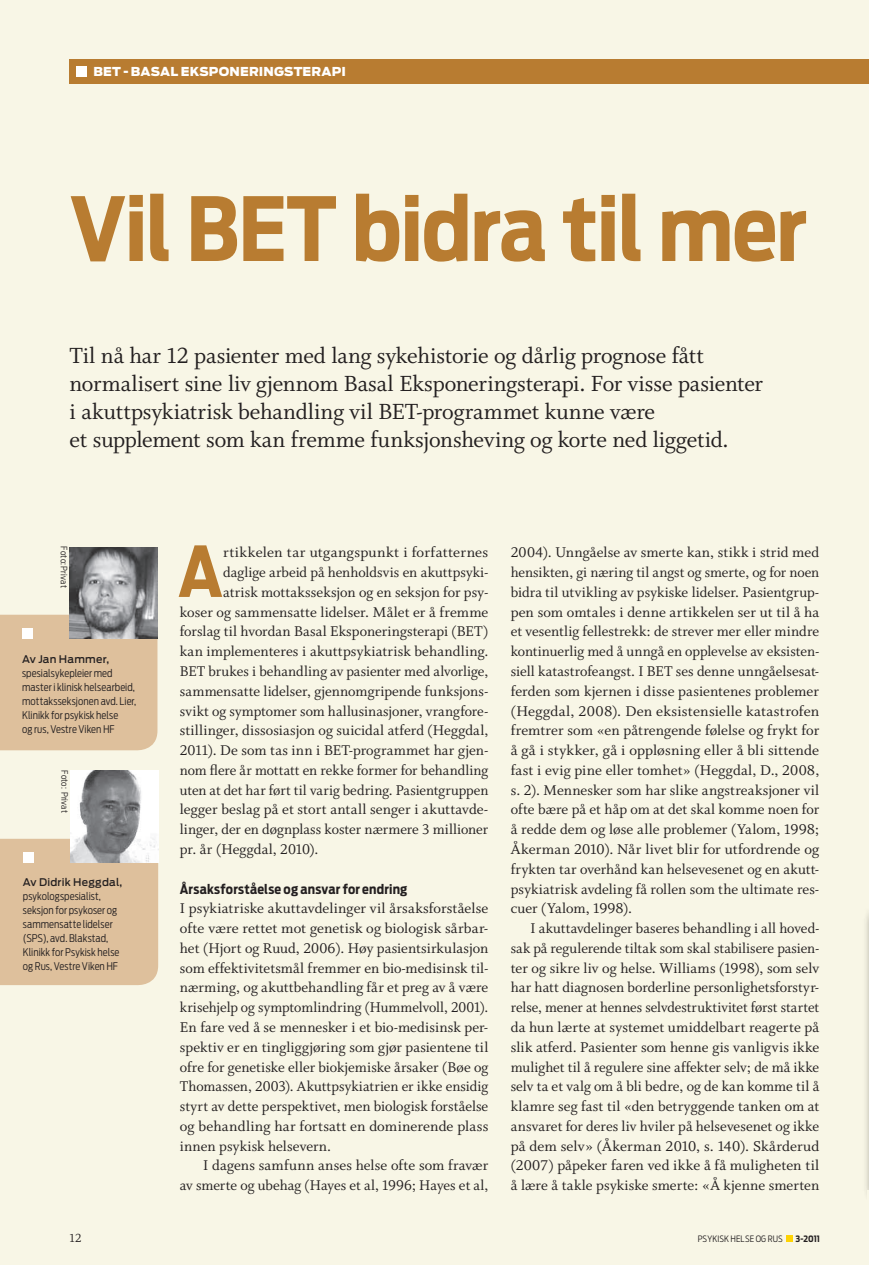
<style>
.page{position:relative;width:869px;height:1265px;background:#fff}
.page>*{position:absolute;margin:0;border:0;box-sizing:border-box;transform-origin:0 0}
.t1{font:700 87.5px "Antenna Cond";letter-spacing:-.015em;color:#b87c31}
.t2{font:700 69.12px "Antenna Cond";color:#b87c31}
.t3{font:24.5px/28px "Whitman Roman LF";letter-spacing:-.01em;color:#231f20}
.t4{font:15.75px/19.8px "Whitman Roman LF";letter-spacing:.005em;color:#231f20;text-align:justify}
.t5{font:700 13.12px "Antenna Cond";letter-spacing:.015em;color:#231f20}
.t6{font:13.12px "Whitman Roman LF";color:#231f20}
.t7{font:900 12.25px "Antenna";letter-spacing:.015em;color:#fff}
.t8{font:300 10.5px/14px "Antenna Cond";letter-spacing:.005em;color:#231f20}
.t9{font:500 10.5px "Antenna";letter-spacing:.02em;color:#231f20}
.t10{font:300 8.75px "Antenna Cond";letter-spacing:.015em;color:#231f20}
.t11{font:700 8.75px "Antenna Cond";color:#231f20}
</style>
<div class="page">
<div style="left:0;top:0;width:868px;height:1265px;background:#f8f6e6"></div>
<div style="left:69px;top:60px;width:799px;height:24px;background:#b87c31"></div>
<div style="left:76px;top:66px;width:11px;height:11px;background:#fff"></div>
<div style="left:0;top:615px;width:157px;height:136px;background:#dec09c"></div>
<img style="left:69px;top:547px;width:88px;height:92px">
<div style="left:22px;top:628px;width:11px;height:11px;background:#fff"></div>
<div style="left:0;top:839px;width:158px;height:147px;background:#dec09c"></div>
<img style="left:70px;top:771px;width:88px;height:91px">
<div style="left:23px;top:852px;width:11px;height:11px;background:#fff"></div>
<div style="left:785px;top:1235px;width:7px;height:7px;background:#fed304"></div>
<div style="left:862px;top:611px;width:6px;height:591px;background:#231f20;opacity:.6"></div>
<hr style="left:866px;top:1191px;width:2px;height:24px;background:#f8f6e6">
<p class="t7" style="left:93px;top:64px;width:254px">BET - BASAL EKSPONERINGSTE RAPI</p>
<h1 class="t1" style="left:69px;top:177px;width:738px">Vil BET bidra til mer</h1>
<p class="t3" style="left:69px;top:342px;width:695px">Til nå har 12 pasienter med lang sykehistorie og dårlig prognose fått normalisert sine liv gjennom Basal Eksponeringsterapi. For visse pasienter i akuttpsykiatrisk behandling vil BET-programmet kunne være<br>et supplement som kan fremme funksjonsheving og korte ned liggetid.</p>
<p class="t10" style="left:69px;top:546px;width:43px;rotate:90deg">Foto: Privat</p>
<p class="t9" style="left:22px;top:653px;width:88px">Av Jan Hammer,</p>
<p class="t8" style="left:22px;top:666px;width:116px">spesialsykepleier med master i klinisk helsearbeid, mottaksseksjonen avd. Lier,<br>Klinikk for psykisk helse<br>og rus, Vestre Viken HF</p>
<p class="t10" style="left:70px;top:770px;width:44px;rotate:90deg">Foto: Privat</p>
<p class="t9" style="left:23px;top:876px;width:101px">Av Didrik Heggdal,</p>
<p class="t8" style="left:23px;top:890px;width:98px">psykologspesialist, seksjon for psykoser og sammensatte lidelser (SPS), avd. Blakstad,<br>Klinikk for Psykisk helse og Rus, Vestre Viken HF</p>
<h2 class="t2" style="left:178px;top:531px;width:47px">A</h2>
<p class="t4" style="left:223px;top:543px;width:266px">rtikkelen tar utgangspunkt i forfatternes</p>
<p class="t4" style="left:223px;top:563px;width:266px">daglige arbeid på henholdsvis en akuttpsyki-</p>
<p class="t4" style="left:223px;top:583px;width:266px">atrisk mottaksseksjon og en seksjon for psy-</p>
<p class="t4" style="left:180px;top:602px;width:310px">koser og sammensatte lidelser. Målet er å fremme</p>
<p class="t4" style="left:180px;top:622px;width:310px">forslag til hvordan Basal Eksponeringsterapi (BET)</p>
<p class="t4" style="left:180px;top:642px;width:310px">kan implementeres i akuttpsykiatrisk behandling.</p>
<p class="t4" style="left:180px;top:662px;width:310px">BET brukes i behandling av pasienter med alvorlige,</p>
<p class="t4" style="left:180px;top:681px;width:310px">sammensatte lidelser, gjennomgripende funksjons-</p>
<p class="t4" style="left:180px;top:701px;width:310px">svikt og symptomer som hallusinasjoner, vrangfore-</p>
<p class="t4" style="left:180px;top:721px;width:310px">stillinger, dissosiasjon og suicidal atferd (Heggdal,</p>
<p class="t4" style="left:180px;top:741px;width:310px">2011). De som tas inn i BET-programmet har gjen-</p>
<p class="t4" style="left:180px;top:761px;width:310px">nom flere år mottatt en rekke former for behandling</p>
<p class="t4" style="left:180px;top:780px;width:310px">uten at det har ført til varig bedring. Pasientgruppen</p>
<p class="t4" style="left:180px;top:800px;width:310px">legger beslag på et stort antall senger i akuttavde-</p>
<p class="t4" style="left:180px;top:820px;width:310px">linger, der en døgnplass koster nærmere 3 millioner</p>
<p class="t4" style="left:180px;top:840px;width:140px">pr. år (Heggdal, 2010).</p>
<p class="t5" style="left:180px;top:881px;width:229px">Årsaksforståelse og ansvar for endring</p>
<p class="t4" style="left:180px;top:899px;width:310px">I psykiatriske akuttavdelinger vil årsaksforståelse ofte være rettet mot genetisk og biologisk sårbar&shy;het (Hjort og Ruud, 2006). Høy pasientsirkulasjon som effektivitetsmål fremmer en bio-medisinsk til&shy;nærming, og akuttbehandling får et preg av å være krisehjelp og symptomlindring (Hummelvoll, 2001).<br>En fare ved å se mennesker i et bio-medisinsk per&shy;spektiv er en tingliggjøring som gjør pasientene til ofre for genetiske eller biokjemiske årsaker (Bøe og Thomassen, 2003). Akuttpsykiatrien er ikke ensidig styrt av dette perspektivet, men biologisk forståelse og behandling har fortsatt en dominerende plass innen psykisk helsevern.</p>
<p class="t4" style="left:180px;top:1156px;width:310px;text-align:right">I dagens samfunn anses helse ofte som fravær<br>av smerte og ubehag (Hayes et al, 1996; Hayes et al,</p>
<p class="t4" style="left:510px;top:543px;width:310px">2004). Unngåelse av smerte kan, stikk i strid med hensikten, gi næring til angst og smerte, og for noen bidra til utvikling av psykiske lidelser. Pasientgrup&shy;pen som omtales i denne artikkelen ser ut til å ha et vesentlig fellestrekk: de strever mer eller mindre kontinuerlig med å unngå en opplevelse av eksisten&shy;siell katastrofeangst. I BET ses denne unngåelsesat&shy;ferden som kjernen i disse pasientenes problemer (Heggdal, 2008). Den eksistensielle katastrofen fremtrer som «en påtrengende følelse og frykt for å gå i stykker, gå i oppløsning eller å bli sittende fast i evig pine eller tomhet» (Heggdal, D., 2008, s. 2). Mennesker som har slike angstreaksjoner vil ofte bære på et håp om at det skal komme noen for å redde dem og løse alle problemer (Yalom, 1998; Åkerman 2010). Når livet blir for utfordrende og frykten tar overhånd kan helsevesenet og en akutt&shy;psykiatrisk avdeling få rollen som the ultimate res&shy;cuer (Yalom, 1998).</p>
<p class="t4" style="left:510px;top:919px;width:310px;text-indent:20px">I akuttavdelinger baseres behandling i all hoved&shy;sak på regulerende tiltak som skal stabilisere pasien&shy;ter og sikre liv og helse. Williams (1998), som selv har hatt diagnosen borderline personlighetsforstyr&shy;relse, mener at hennes selvdestruktivitet først startet da hun lærte at systemet umiddelbart reagerte på slik atferd. Pasienter som henne gis vanligvis ikke mulighet til å regulere sine affekter selv; de må ikke selv ta et valg om å bli bedre, og de kan komme til å klamre seg fast til «den betryggende tanken om at ansvaret for deres liv hviler på helsevesenet og ikke på dem selv» (Åkerman 2010, s. 140). Skårderud (2007) påpeker faren ved ikke å få muligheten til å lære å takle psykiske smerte: «Å kjenne smerten</p>
<p class="t6" style="left:69px;top:1230px;width:14px">12</p>
<p class="t10" style="left:697px;top:1233px;width:86px">PSYKISK HELSE OG RUS</p>
<p class="t11" style="left:795px;top:1233px;width:26px">3-2011</p>
</div>
